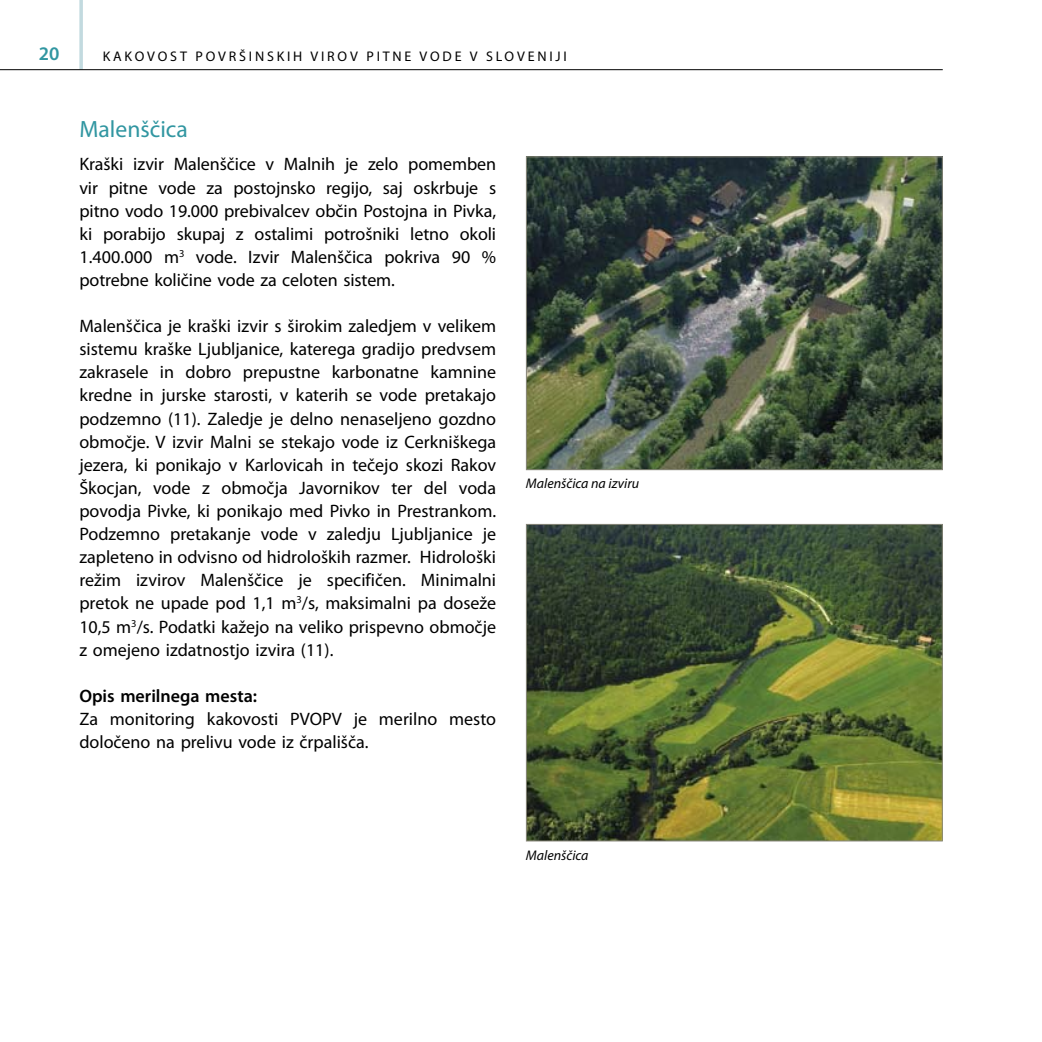
<style>
.page{position:relative;width:1042px;height:1042px;background:#fff}
.page>*{position:absolute;margin:0;border:0;box-sizing:border-box;transform-origin:0 0}
.t1{font:23.62px "Myriad Pro";color:#3196a1}
.t2{font:600 19.25px "Myriad Pro";color:#3196a1}
.t3{font:18.03px/23.1px "Myriad Pro";color:#000;text-align:justify}
.t4{font:600 18.03px "Myriad Pro";color:#000}
.t5{font:14px "Myriad Pro";letter-spacing:.2em;color:#000}
.t6{font:italic 14px "Myriad Pro";color:#000}
</style>
<div class="page">
<img style="left:528px;top:158px;width:413px;height:310px">
<div style="left:526px;top:156px;width:417px;height:314px;border:1px solid #88877a"></div>
<img style="left:528px;top:526px;width:413px;height:313px">
<div style="left:526px;top:524px;width:417px;height:317px;border:1px solid #88877a"></div>
<svg style="left:79px;top:0;width:4px;height:69px"></svg>
<hr style="left:0;top:69px;width:943px;height:1px;background:#000">
<p class="t2" style="left:39px;top:43px;width:22px">20</p>
<p class="t5" style="left:103px;top:48px;width:466px">KAKOVOST POVRŠINSKIH VIROV PITNE VODE V SLOVENIJI</p>
<h1 class="t1" style="left:79px;top:116px;width:110px">Malenščica</h1>
<p class="t3" style="left:79px;top:153px;width:418px">Kraški izvir Malenščice v Malnih je zelo pomemben vir pitne vode za postojnsko regijo, saj oskrbuje s pitno vodo 19.000 prebivalcev občin Postojna in Pivka, ki porabijo skupaj z ostalimi potrošniki letno okoli 1.400.000 m<sup>3</sup> vode. Izvir Malenščica pokriva 90 % potrebne količine vode za celoten sistem.</p>
<p class="t3" style="left:79px;top:315px;width:418px">Malenščica je kraški izvir s širokim zaledjem v velikem sistemu kraške Ljubljanice, katerega gradijo predvsem zakrasele in dobro prepustne karbonatne kamnine kredne in jurske starosti, v katerih se vode pretakajo podzemno (11). Zaledje je delno nenaseljeno gozdno območje. V izvir Malni se stekajo vode iz Cerkniškega jezera, ki ponikajo v Karlovicah in tečejo skozi Rakov Škocjan, vode z območja Javornikov ter del voda povodja Pivke, ki ponikajo med Pivko in Prestrankom.<br>Podzemno pretakanje vode v zaledju Ljubljanice je zapleteno in odvisno od hidroloških razmer. Hidrološki režim izvirov Malenščice je specifičen. Minimalni pretok ne upade pod 1,1 m<sup>3</sup>/s, maksimalni pa doseže 10,5 m<sup>3</sup>/s. Podatki kažejo na veliko prispevno območje z omejeno izdatnostjo izvira (11).</p>
<p class="t4" style="left:79px;top:686px;width:179px">Opis merilnega mesta:</p>
<p class="t3" style="left:79px;top:708px;width:418px">Za monitoring kakovosti PVOPV je merilno mesto določeno na prelivu vode iz črpališča.</p>
<p class="t6" style="left:526px;top:475px;width:115px">Malenščica na izviru</p>
<p class="t6" style="left:526px;top:848px;width:64px">Malenščica</p>
</div>
